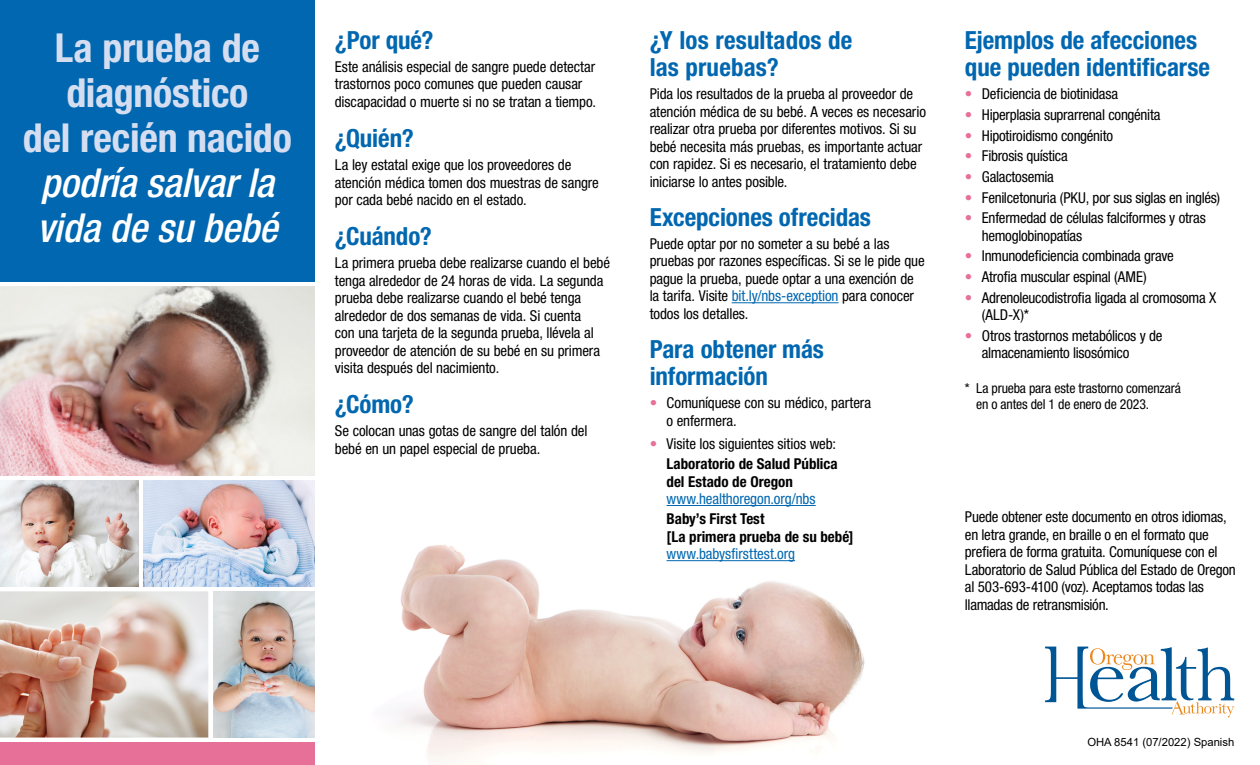
<style>
.page{position:relative;width:1260px;height:765px;background:#fff}
.page>*{position:absolute;margin:0;border:0;box-sizing:border-box;transform-origin:0 0}
.t1{font:700 condensed 40px/45px "Helvetica Neue LT Std";letter-spacing:-.005em;color:#d5def0;text-align:center}
.t2{font:italic 500 condensed 40px/45px "Helvetica Neue LT Std";letter-spacing:-.005em;color:#fff}
.t3{font:700 condensed 25px/27.5px "Helvetica Neue LT Std";color:#0067b0}
.t4{font:condensed 15px/17.5px "Helvetica Neue LT Std";letter-spacing:-.01em;color:#000}
.t5{font:700 condensed 15px/17.5px "Helvetica Neue LT Std";color:#000}
.t6{font:condensed 15px "Helvetica Neue LT Std";letter-spacing:-.005em;color:#0067b0}
.t7{font:condensed 13.75px/16.5px "Helvetica Neue LT Std";letter-spacing:-.01em;color:#000}
.t8{font:11.25px "Arial";color:#000}
.s1{color:#0067b0}
.s2{color:#e77098}
.s3{font-weight:700}
</style>
<div class="page">
<img style="left:274px;top:480px;width:591px;height:285px">
<hr style="left:732px;top:302px;width:107px;height:1px;background:#0067b0">
<hr style="left:667px;top:505px;width:149px;height:1px;background:#0067b0">
<hr style="left:667px;top:560px;width:128px;height:1px;background:#0067b0">
<svg style="left:1045px;top:647px;width:189px;height:71px"></svg>
<div style="left:0;top:0;width:315px;height:281px;background:#0067b0"></div>
<div style="left:0;top:743px;width:315px;height:22px;background:#e77098"></div>
<img style="left:0;top:481px;width:139px;height:105px">
<img style="left:0;top:286px;width:315px;height:190px">
<img style="left:144px;top:481px;width:171px;height:105px">
<img style="left:213px;top:591px;width:102px;height:147px">
<img style="left:0;top:591px;width:208px;height:147px">
<h1 class="t1" style="left:23px;top:25px;width:271px">La prueba de diagnóstico<br>del recién nacido</h1>
<h1 class="t2" style="left:37px;top:161px;width:242px">podría salvar la vida de su bebé</h1>
<h2 class="t3" style="left:335px;top:26px;width:100px">¿Por qué?</h2>
<p class="t4" style="left:335px;top:58px;width:263px">Este análisis especial de sangre puede detectar trastornos poco comunes que pueden causar discapacidad o muerte si no se tratan a tiempo.</p>
<h2 class="t3" style="left:335px;top:124px;width:80px">¿Quién?</h2>
<p class="t4" style="left:335px;top:156px;width:266px">La ley estatal exige que los proveedores de atención médica tomen dos muestras de sangre por cada bebé nacido en el estado.</p>
<h2 class="t3" style="left:335px;top:222px;width:98px">¿Cuándo?</h2>
<p class="t4" style="left:335px;top:254px;width:277px">La primera prueba debe realizarse cuando el bebé tenga alrededor de 24 horas de vida. La segunda prueba debe realizarse cuando el bebé tenga alrededor de dos semanas de vida. Si cuenta<br>con una tarjeta de la segunda prueba, llévela al proveedor de atención de su bebé en su primera visita después del nacimiento.</p>
<h2 class="t3" style="left:335px;top:390px;width:80px">¿Cómo?</h2>
<p class="t4" style="left:335px;top:422px;width:254px">Se colocan unas gotas de sangre del talón del bebé en un papel especial de prueba.</p>
<h2 class="t3" style="left:650px;top:26px;width:204px">¿Y los resultados de las pruebas?</h2>
<p class="t4" style="left:650px;top:85px;width:278px">Pida los resultados de la prueba al proveedor de atención médica de su bebé. A veces es necesario realizar otra prueba por diferentes motivos. Si su bebé necesita más pruebas, es importante actuar con rapidez. Si es necesario, el tratamiento debe iniciarse lo antes posible.</p>
<h2 class="t3" style="left:650px;top:203px;width:223px">Excepciones ofrecidas</h2>
<p class="t4" style="left:650px;top:235px;width:277px">Puede optar por no someter a su bebé a las pruebas por razones específicas. Si se le pide que pague la prueba, puede optar a una exención de la tarifa. Visite <span class="s1">bit.ly/nbs-exception</span> para conocer todos los detalles.</p>
<h2 class="t3" style="left:650px;top:335px;width:176px">Para obtener más información</h2>
<p class="t4" style="left:667px;top:394px;width:206px;text-indent:-17px"><span class="s2">•</span> Comuníquese con su médico, partera o enfermera.</p>
<p class="t4" style="left:650px;top:433px;width:190px;line-height:20.2px;text-align:right"><span class="s2">•</span> Visite los siguientes sitios web:<br><span class="s3">Laboratorio de Salud Pública</span></p>
<p class="t5" style="left:667px;top:472px;width:128px">del Estado de Oregon</p>
<p class="t6" style="left:667px;top:490px;width:151px">www.healthoregon.org/nbs</p>
<p class="t5" style="left:667px;top:510px;width:189px">Baby’s First Test<br>[La primera prueba de su bebé]</p>
<p class="t6" style="left:667px;top:545px;width:130px">www.babysfirsttest.org</p>
<h2 class="t3" style="left:965px;top:26px;width:247px">Ejemplos de afecciones que pueden identificarse</h2>
<p class="t4" style="left:965px;top:85px;width:155px"><span class="s2">•</span> Deficiencia de biotinidasa</p>
<p class="t4" style="left:965px;top:106px;width:197px"><span class="s2">•</span> Hiperplasia suprarrenal congénita</p>
<p class="t4" style="left:965px;top:127px;width:150px"><span class="s2">•</span> Hipotiroidismo congénito</p>
<p class="t4" style="left:965px;top:147px;width:104px"><span class="s2">•</span> Fibrosis quística</p>
<p class="t4" style="left:965px;top:168px;width:90px"><span class="s2">•</span> Galactosemia</p>
<p class="t4" style="left:965px;top:189px;width:257px"><span class="s2">•</span> Fenilcetonuria (PKU, por sus siglas en inglés)</p>
<p class="t4" style="left:982px;top:209px;width:226px;text-indent:-17px"><span class="s2">•</span> Enfermedad de células falciformes y otras hemoglobinopatías</p>
<p class="t4" style="left:965px;top:247px;width:210px"><span class="s2">•</span> Inmunodeficiencia combinada grave</p>
<p class="t4" style="left:965px;top:268px;width:183px"><span class="s2">•</span> Atrofia muscular espinal (AME)</p>
<p class="t4" style="left:982px;top:289px;width:236px;text-indent:-17px"><span class="s2">•</span> Adrenoleucodistrofia ligada al cromosoma X (ALD-X)*</p>
<p class="t4" style="left:982px;top:327px;width:182px;text-indent:-17px"><span class="s2">•</span> Otros trastornos metabólicos y de almacenamiento lisosómico</p>
<p class="t7" style="left:976px;top:380px;width:206px;text-indent:-11px">* La prueba para este trastorno comenzará en o antes del 1 de enero de 2023.</p>
<p class="t4" style="left:965px;top:508px;width:272px">Puede obtener este documento en otros idiomas, en letra grande, en braille o en el formato que prefiera de forma gratuita. Comuníquese con el Laboratorio de Salud Pública del Estado de Oregon al 503-693-4100 (voz). Aceptamos todas las llamadas de retransmisión.</p>
<p class="t8" style="left:1087px;top:734px;width:148px">OHA 8541 (07/2022) Spanish</p>
</div>
